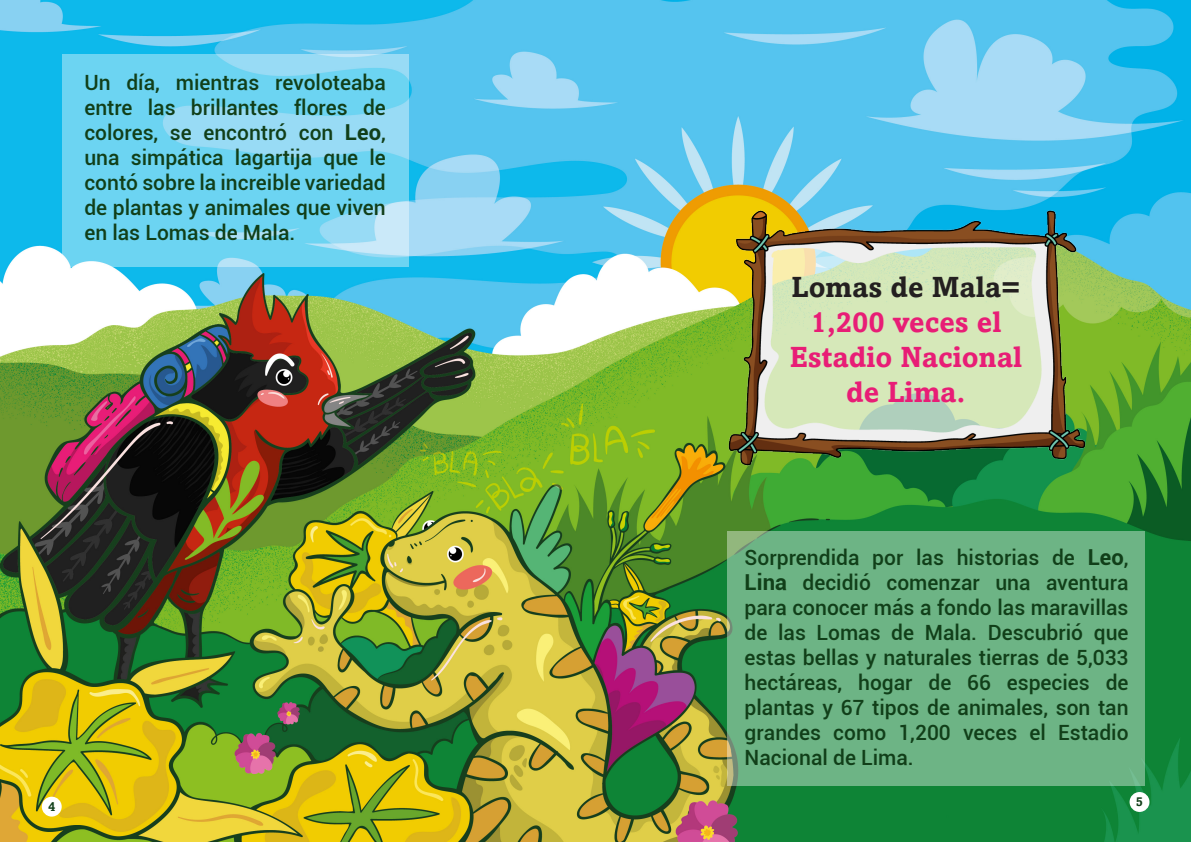
<style>
.page{position:relative;width:1191px;height:842px;background:#fff}
.page>*{position:absolute;margin:0;border:0;box-sizing:border-box;transform-origin:0 0}
.t1{font:700 29px/34.8px "Amasis MTW1 G";color:#e81d76;text-align:center}
.t2{font:700 29px "Amasis MTW1 G";color:#231f20}
.t3{font:500 21px/25px "Roboto";color:#113f19;text-align:justify}
.t4{font:700 13px "Amasis MTW1 G";color:#113f19}
.s1{font-weight:700;font-size:22px}
</style>
<div class="page">
<img style="left:0;top:0;width:1191px;height:842px">
<div style="left:42px;top:797px;width:20px;height:20px;background:#fff;border-radius:50%"></div>
<div style="left:1129px;top:792px;width:20px;height:20px;background:#fff;border-radius:50%"></div>
<svg style="left:62px;top:54px;width:346px;height:212px;background:#78d6f2"></svg>
<div style="left:727px;top:531px;width:418px;height:254px;background:#6db485"></div>
<img style="left:701px;top:187px;width:411px;height:302px">
<p class="t3" style="left:84px;top:69px;width:303px">Un día, mientras revoloteaba entre las brillantes flores de colores, se encontró con <span class="s1">Leo</span>, una simpática lagartija que le contó sobre la increible variedad de plantas y animales que viven en las Lomas de Mala.</p>
<p class="t4" style="left:48px;top:799px;width:9px">4</p>
<h1 class="t2" style="left:791px;top:269px;width:231px">Lomas de Mala=</h1>
<h1 class="t1" style="left:790px;top:306px;width:234px">1,200 veces el<br>Estadio Nacional de Lima.</h1>
<p class="t3" style="left:744px;top:544px;width:385px">Sorprendida por las historias de <span class="s1">Leo</span>, <span class="s1">Lina</span> decidió comenzar una aventura para conocer más a fondo las maravillas de las Lomas de Mala. Descubrió que estas bellas y naturales tierras de 5,033 hectáreas, hogar de 66 especies de plantas y 67 tipos de animales, son tan grandes como 1,200 veces el Estadio Nacional de Lima.</p>
<p class="t4" style="left:1135px;top:794px;width:9px">5</p>
</div>
